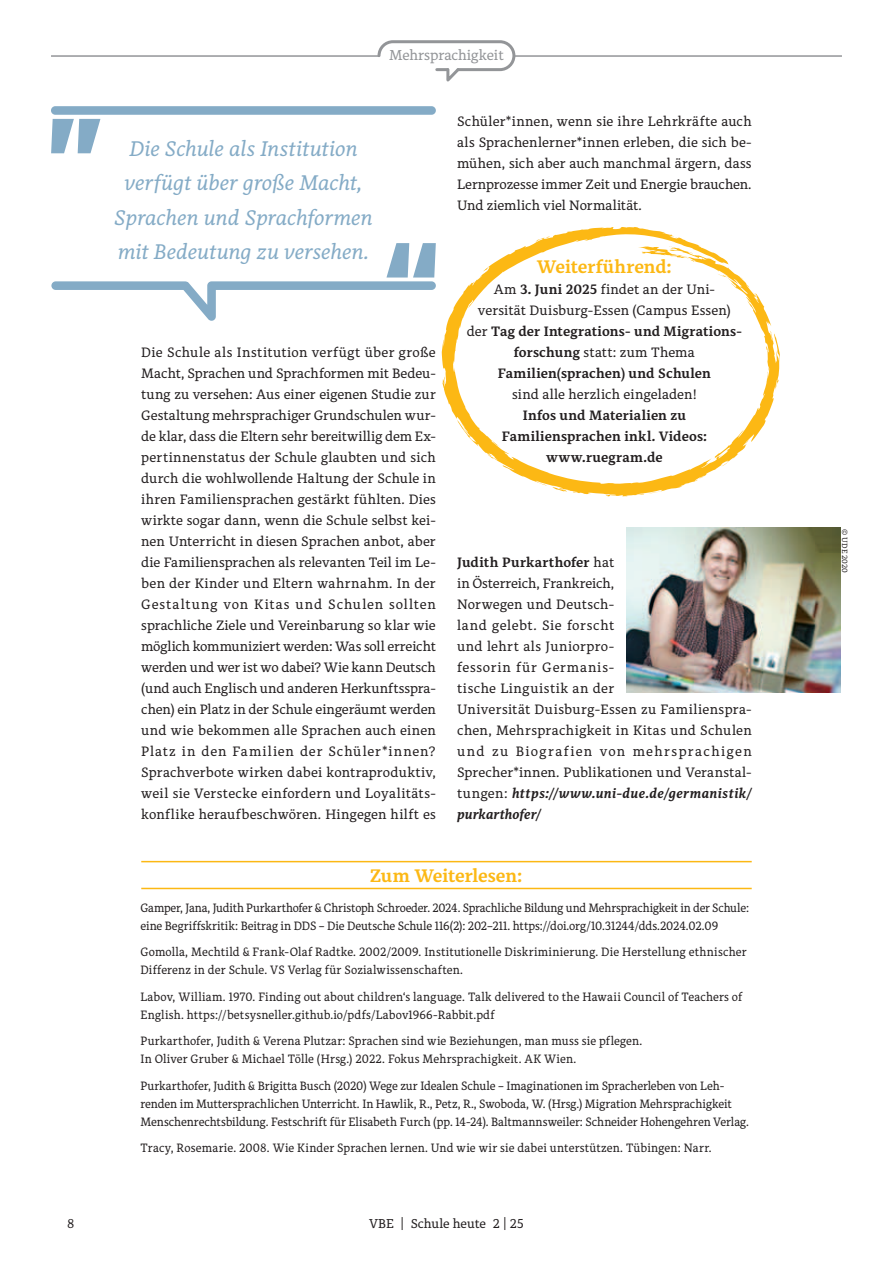
<style>
.page{position:relative;width:893px;height:1263px;background:#fff}
.page>*{position:absolute;margin:0;border:0;box-sizing:border-box;transform-origin:0 0}
.t1{font:italic 21px/34.5px "Alkes";letter-spacing:-.005em;color:#84abc6;text-align:center}
.t2{font:700 18px "Alkes";letter-spacing:-.005em;color:#fcb814}
.t3{font:14.1px "Alkes";letter-spacing:-.005em;color:#939598}
.t4{font:13.5px/21px "Alkes";letter-spacing:.02em;color:#231f20;text-align:justify}
.t5{font:700 13.5px/21px "Alkes";letter-spacing:.01em;color:#231f20;text-align:center}
.t6{font:12.75px "Alkes";letter-spacing:-.005em;color:#231f20}
.t7{font:12px/18px "Alkes";letter-spacing:.005em;color:#231f20;scale:.95 1}
.t8{font:12px/18px "Alkes";letter-spacing:.005em;color:#231f20;scale:.94 1}
.t9{font:7.5px "Alkes";letter-spacing:.025em;color:#231f20}
.s1{font-weight:400}
.s2{font-weight:700}
.s3{font-weight:700;font-style:italic}
</style>
<div class="page">
<img style="left:627px;top:527px;width:213px;height:166px">
<hr style="left:51px;top:55px;width:791px;height:2px;background:#939598">
<svg style="left:376px;top:40px;width:141px;height:42px"></svg>
<svg style="left:442px;top:227px;width:338px;height:269px"></svg>
<svg style="left:672px;top:248px;width:5px;height:7px"></svg>
<svg style="left:51px;top:119px;width:49px;height:34px"></svg>
<svg style="left:51px;top:243px;width:385px;height:78px"></svg>
<div style="left:51px;top:106px;width:385px;height:9px;background:#84abc6;border-radius:4px"></div>
<hr style="left:141px;top:888px;width:611px;height:1px;background:#fcb814">
<hr style="left:141px;top:861px;width:611px;height:1px;background:#fcb814">
<p class="t3" style="left:389px;top:46px;width:116px">Mehrsprachigkeit</p>
<h1 class="t1" style="left:114px;top:131px;width:260px">Die Schule als Institution verfügt über große Macht,<br>Sprachen und Sprachformen mit Bedeutung zu versehen.</h1>
<p class="t4" style="left:141px;top:341px;width:296px">Die Schule als Institution verfügt über große Macht, Sprachen und Sprachformen mit Bedeu&shy;tung zu versehen: Aus einer eigenen Studie zur Gestaltung mehrsprachiger Grundschulen wur&shy;de klar, dass die Eltern sehr bereitwillig dem Ex&shy;pertinnenstatus der Schule glaubten und sich durch die wohlwollende Haltung der Schule in ihren Familiensprachen gestärkt fühlten. Dies wirkte sogar dann, wenn die Schule selbst kei&shy;nen Unterricht in diesen Sprachen anbot, aber die Familiensprachen als relevanten Teil im Le&shy;ben der Kinder und Eltern wahrnahm. In der Gestaltung von Kitas und Schulen sollten sprachliche Ziele und Vereinbarung so klar wie möglich kommuniziert werden: Was soll erreicht werden und wer ist wo dabei? Wie kann Deutsch (und auch Englisch und anderen Herkunftsspra&shy;chen) ein Platz in der Schule eingeräumt werden und wie bekommen alle Sprachen auch einen Platz in den Familien der Schüler*innen?<br>Sprachverbote wirken dabei kontraproduktiv, weil sie Verstecke einfordern und Loyalitäts&shy;konflike heraufbeschwören. Hingegen hilft es</p>
<p class="t4" style="left:457px;top:111px;width:296px">Schüler*innen, wenn sie ihre Lehrkräfte auch als Sprachenlerner*innen erleben, die sich be&shy;mühen, sich aber auch manchmal ärgern, dass Lernprozesse immer Zeit und Energie brauchen.<br>Und ziemlich viel Normalität.</p>
<h2 class="t2" style="left:537px;top:255px;width:136px">Weiterführend:</h2>
<p class="t5" style="left:467px;top:279px;width:276px"><span class="s1">Am</span> 3. Juni 2025 <span class="s1">findet an der Uni-<br>versität Duisburg-Essen (Campus Essen) der</span> Tag der Integrations- und Migrations&shy;forschung <span class="s1">statt: zum Thema </span>Familien(sprachen) und Schulen</p>
<p class="t4" style="left:512px;top:383px;width:186px">sind alle herzlich eingeladen!</p>
<p class="t5" style="left:502px;top:405px;width:207px">Infos und Materialien zu<br>Familiensprachen inkl. Videos: www.ruegram.de</p>
<p class="t4" style="left:457px;top:551px;width:296px;text-align:left"><span class="s2">Judith Purkarthofer</span> hat<br>in Österreich, Frankreich,<br>Norwegen und Deutsch-<br>land gelebt. Sie forscht<br>und lehrt als Juniorpro-<br>fessorin für Germanis-<br>tische Linguistik an der<br>Universität Duisburg-Essen zu Familienspra&shy;chen, Mehrsprachigkeit in Kitas und Schulen und zu Biografien von mehrsprachigen<br>Sprecher*innen. Publikationen und Veranstal&shy;tungen: <span class="s3">https://www.uni-due.de/germanistik/ purkarthofer/</span></p>
<h2 class="t2" style="left:370px;top:864px;width:154px">Zum Weiterlesen:</h2>
<p class="t8" style="left:140px;top:898px;width:649px">Gamper, Jana, Judith Purkarthofer &amp; Christoph Schroeder. 2024. Sprachliche Bildung und Mehrsprachigkeit in der Schule: eine Begriffskritik: Beitrag in DDS – Die Deutsche Schule 116(2): 202–211. https://doi.org/10.31244/dds.2024.02.09</p>
<p class="t7" style="left:140px;top:943px;width:640px">Gomolla, Mechtild &amp; Frank-Olaf Radtke. 2002/2009. Institutionelle Diskriminierung. Die Herstellung ethnischer<br>Differenz in der Schule. VS Verlag für Sozialwissenschaften.</p>
<p class="t7" style="left:140px;top:987px;width:635px">Labov, William. 1970. Finding out about children‘s language. Talk delivered to the Hawaii Council of Teachers of<br>English. https://betsysneller.github.io/pdfs/Labov1966-Rabbit.pdf</p>
<p class="t7" style="left:140px;top:1032px;width:530px">Purkarthofer, Judith &amp; Verena Plutzar: Sprachen sind wie Beziehungen, man muss sie pflegen.<br>In Oliver Gruber &amp; Michael Tölle (Hrsg.) 2022. Fokus Mehrsprachigkeit. AK Wien.</p>
<p class="t7" style="left:140px;top:1076px;width:642px">Purkarthofer, Judith &amp; Brigitta Busch (2020) Wege zur Idealen Schule – Imaginationen im Spracherleben von Leh&shy;renden im Muttersprachlichen Unterricht. In Hawlik, R., Petz, R., Swoboda, W. (Hrsg.) Migration Mehrsprachigkeit<br>Menschenrechtsbildung. Festschrift für Elisabeth Furch (pp. 14-24). Baltmannsweiler: Schneider Hohengehren Verlag.</p>
<p class="t7" style="left:140px;top:1139px;width:603px">Tracy, Rosemarie. 2008. Wie Kinder Sprachen lernen. Und wie wir sie dabei unterstützen. Tübingen: Narr.</p>
<p class="t6" style="left:67px;top:1215px;width:9px">8</p>
<p class="t6" style="left:369px;top:1215px;width:156px">VBE | Schule heute 2 | 25</p>
<p class="t9" style="left:850px;top:529px;width:46px;rotate:90deg">© UDE 2020</p>
</div>
